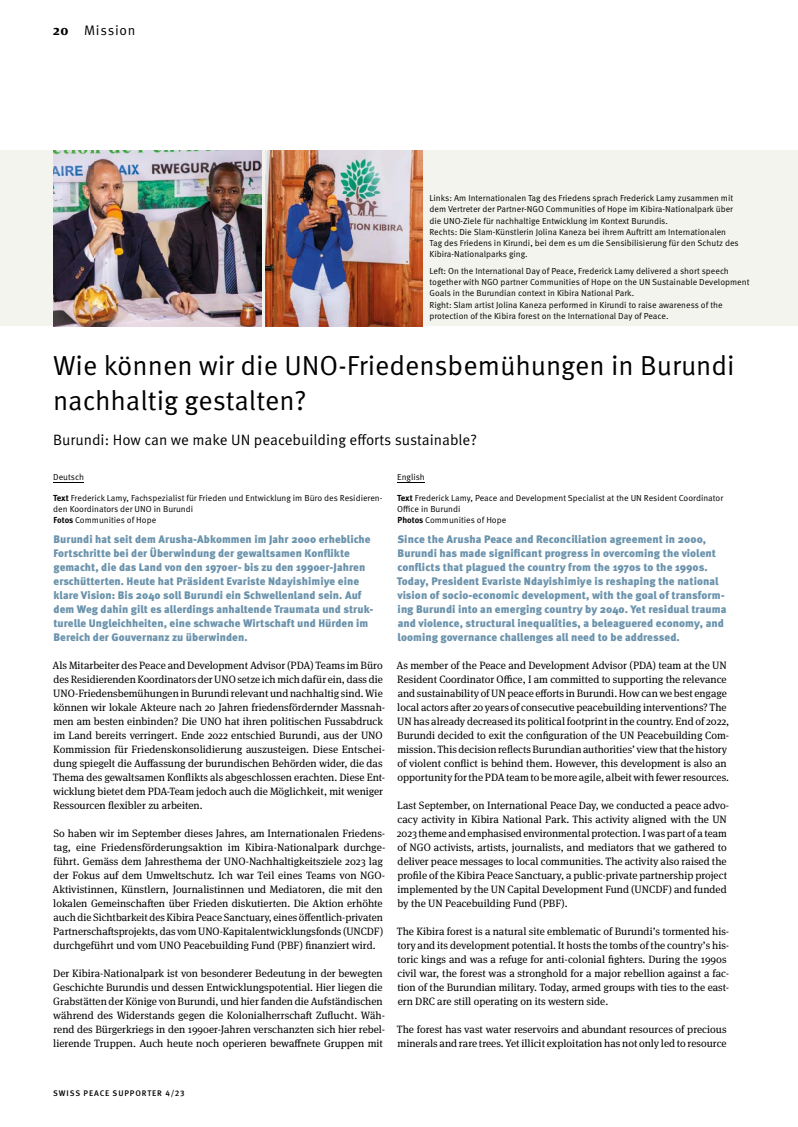
<style>
.page{position:relative;width:798px;height:1127px;background:#fff}
.page>*{position:absolute;margin:0;border:0;box-sizing:border-box;transform-origin:0 0}
.t1{font:27.5px/34.4px "Meta Pro";color:#000}
.t2{font:15px "Meta Pro";letter-spacing:-.005em;color:#000}
.t3{font:13.75px "Meta Pro";letter-spacing:.055em;color:#000}
.t4{font:900 11px/14px "Meta Pro";letter-spacing:.005em;color:#6b93ac}
.t5{font:10.62px/14px "Meta Serif OT";color:#000}
.t6{font:8.75px/11.2px "Meta Pro";color:#000}
.t7{font:500 8.12px "Meta Pro";letter-spacing:.11em;color:#000}
.s1{font-family:"Meta Serif OT";font-weight:700}
.s2{font-weight:700}
</style>
<div class="page">
<div style="left:0;top:151px;width:797px;height:175px;background:#f4f4ef"></div>
<hr style="left:797px;top:879px;width:1px;height:175px;background:#f4f4ef">
<hr style="left:53px;top:482px;width:31px;height:1px;background:#000">
<svg style="left:397px;top:482px;width:28px;height:1px"></svg>
<img style="left:53px;top:151px;width:208px;height:175px">
<img style="left:265px;top:151px;width:157px;height:175px">
<p class="t3" style="left:53px;top:22px;width:84px"><span class="s1">20</span> Mission</p>
<p class="t6" style="left:429px;top:192px;width:311px">Links: Am Internationalen Tag des Friedens sprach Frederick Lamy zusammen mit dem Vertreter der Partner-NGO Communities of Hope im Kibira-Nationalpark über die UNO-Ziele für nachhaltige Entwicklung im Kontext Burundis.<br>Rechts: Die Slam-Künstlerin Jolina Kaneza bei ihrem Auftritt am Internationalen Tag des Friedens in Kirundi, bei dem es um die Sensibilisierung für den Schutz des Kibira-Nationalparks ging.</p>
<p class="t6" style="left:429px;top:265px;width:321px">Left: On the International Day of Peace, Frederick Lamy delivered a short speech together with NGO partner Communities of Hope on the UN Sustainable Development Goals in the Burundian context in Kibira National Park.<br>Right: Slam artist Jolina Kaneza performed in Kirundi to raise awareness of the protection of the Kibira forest on the International Day of Peace.</p>
<h1 class="t1" style="left:53px;top:349px;width:682px">Wie können wir die UNO-Friedensbemühungen in Burundi nachhaltig gestalten?</h1>
<h2 class="t2" style="left:53px;top:430px;width:425px">Burundi: How can we make UN peacebuilding efforts sustainable?</h2>
<p class="t6" style="left:53px;top:471px;width:32px">Deutsch</p>
<p class="t6" style="left:53px;top:492px;width:331px"><span class="s2">Text</span> Frederick Lamy, Fachspezialist für Frieden und Entwicklung im Büro des Residieren&shy;den Koordinators der UNO in Burundi<br><span class="s2">Fotos</span> Communities of Hope</p>
<p class="t4" style="left:53px;top:532px;width:321px">Burundi hat seit dem Arusha-Abkommen im Jahr 2000 erhebliche Fortschritte bei der Überwindung der gewaltsamen Konflikte gemacht, die das Land von den 1970er- bis zu den 1990er-Jahren erschütterten. Heute hat Präsident Evariste Ndayishimiye eine klare Vision: Bis 2040 soll Burundi ein Schwellenland sein. Auf dem Weg dahin gilt es allerdings anhaltende Traumata und struk&shy;turelle Ungleichheiten, eine schwache Wirtschaft und Hürden im Bereich der Gouvernanz zu überwinden.</p>
<p class="t5" style="left:52px;top:658px;width:334px">Als Mitarbeiter des Peace and Development Advisor (PDA) Teams im Büro des Residierenden Koordinators der UNO setze ich mich dafür ein, dass die UNO-Friedensbemühungen in Burundi relevant und nachhaltig sind. Wie können wir lokale Akteure nach 20 Jahren friedensfördernder Massnah&shy;men am besten einbinden? Die UNO hat ihren politischen Fussabdruck im Land bereits verringert. Ende 2022 entschied Burundi, aus der UNO Kommission für Friedenskonsolidierung auszusteigen. Diese Entschei&shy;dung spiegelt die Auffassung der burundischen Behörden wider, die das Thema des gewaltsamen Konflikts als abgeschlossen erachten. Diese Ent&shy;wicklung bietet dem PDA-Team jedoch auch die Möglichkeit, mit weniger Ressourcen flexibler zu arbeiten.</p>
<p class="t5" style="left:52px;top:826px;width:334px">So haben wir im September dieses Jahres, am Internationalen Friedens&shy;tag, eine Friedensförderungsaktion im Kibira-Nationalpark durchge&shy;führt. Gemäss dem Jahresthema der UNO-Nachhaltigkeitsziele 2023 lag der Fokus auf dem Umweltschutz. Ich war Teil eines Teams von NGO-Aktivistinnen, Künstlern, Journalistinnen und Mediatoren, die mit den lokalen Gemeinschaften über Frieden diskutierten. Die Aktion erhöhte auch die Sichtbarkeit des Kibira Peace Sanctuary, eines öffentlich-privaten Partnerschaftsprojekts, das vom UNO-Kapitalentwicklungsfonds (UNCDF) durchgeführt und vom UNO Peacebuilding Fund (PBF) finanziert wird.</p>
<p class="t5" style="left:53px;top:966px;width:333px">Der Kibira-Nationalpark ist von besonderer Bedeutung in der bewegten Geschichte Burundis und dessen Entwicklungspotential. Hier liegen die Grabstätten der Könige von Burundi, und hier fanden die Aufständischen während des Widerstands gegen die Kolonialherrschaft Zuflucht. Wäh&shy;rend des Bürgerkriegs in den 1990er-Jahren verschanzten sich hier rebel&shy;lierende Truppen. Auch heute noch operieren bewaffnete Gruppen mit</p>
<p class="t6" style="left:397px;top:471px;width:29px">English</p>
<p class="t6" style="left:397px;top:492px;width:327px"><span class="s2">Text</span> Frederick Lamy, Peace and Development Specialist at the UN Resident Coordinator<br>Office in Burundi<br><span class="s2">Photos</span> Communities of Hope</p>
<p class="t4" style="left:397px;top:532px;width:331px">Since the Arusha Peace and Reconciliation agreement in 2000, Burundi has made significant progress in overcoming the violent conflicts that plagued the country from the 1970s to the 1990s.<br>Today, President Evariste Ndayishimiye is reshaping the national vision of socio-economic development, with the goal of transform&shy;ing Burundi into an emerging country by 2040. Yet residual trauma and violence, structural inequalities, a beleaguered eco nomy, and looming governance challenges all need to be addressed.</p>
<p class="t5" style="left:396px;top:658px;width:334px">As member of the Peace and Development Advisor (PDA) team at the UN Resident Coordinator Office, I am committed to supporting the relevance and sustainability of UN peace efforts in Burundi. How can we best engage local actors after 20 years of consecutive peacebuilding interventions? The UN has already decreased its political footprint in the country. End of 2022, Burundi decided to exit the configuration of the UN Peacebuilding Com&shy;mission. This decision reflects Burundian authorities’ view that the history of violent conflict is behind them. However, this development is also an opportunity for the PDA team to be more agile, albeit with fewer resources.</p>
<p class="t5" style="left:397px;top:798px;width:334px">Last September, on International Peace Day, we conducted a peace advo&shy;cacy activity in Kibira National Park. This activity aligned with the UN 2023 theme and emphasised environmental protection. I was part of a team of NGO activists, artists, journalists, and mediators that we gathered to deliver peace messages to local communities. The activity also raised the profile of the Kibira Peace Sanctuary, a public-private partnership project implemented by the UN Capital Development Fund (UNCDF) and funded by the UN Peacebuilding Fund (PBF).</p>
<p class="t5" style="left:397px;top:924px;width:334px">The Kibira forest is a natural site emblematic of Burundi’s tormented his&shy;tory and its development potential. It hosts the tombs of the country’s his&shy;toric kings and was a refuge for anti-colonial fighters. During the 1990s civil war, the forest was a stronghold for a major rebellion against a fac&shy;tion of the Burundian military. Today, armed groups with ties to the east&shy;ern DRC are still operating on its western side.</p>
<p class="t5" style="left:397px;top:1022px;width:331px">The forest has vast water reservoirs and abundant resources of precious minerals and rare trees. Yet illicit exploitation has not only led to resource</p>
<p class="t7" style="left:53px;top:1088px;width:133px">SWISS PEACE SUPPORTER 4/23</p>
</div>
